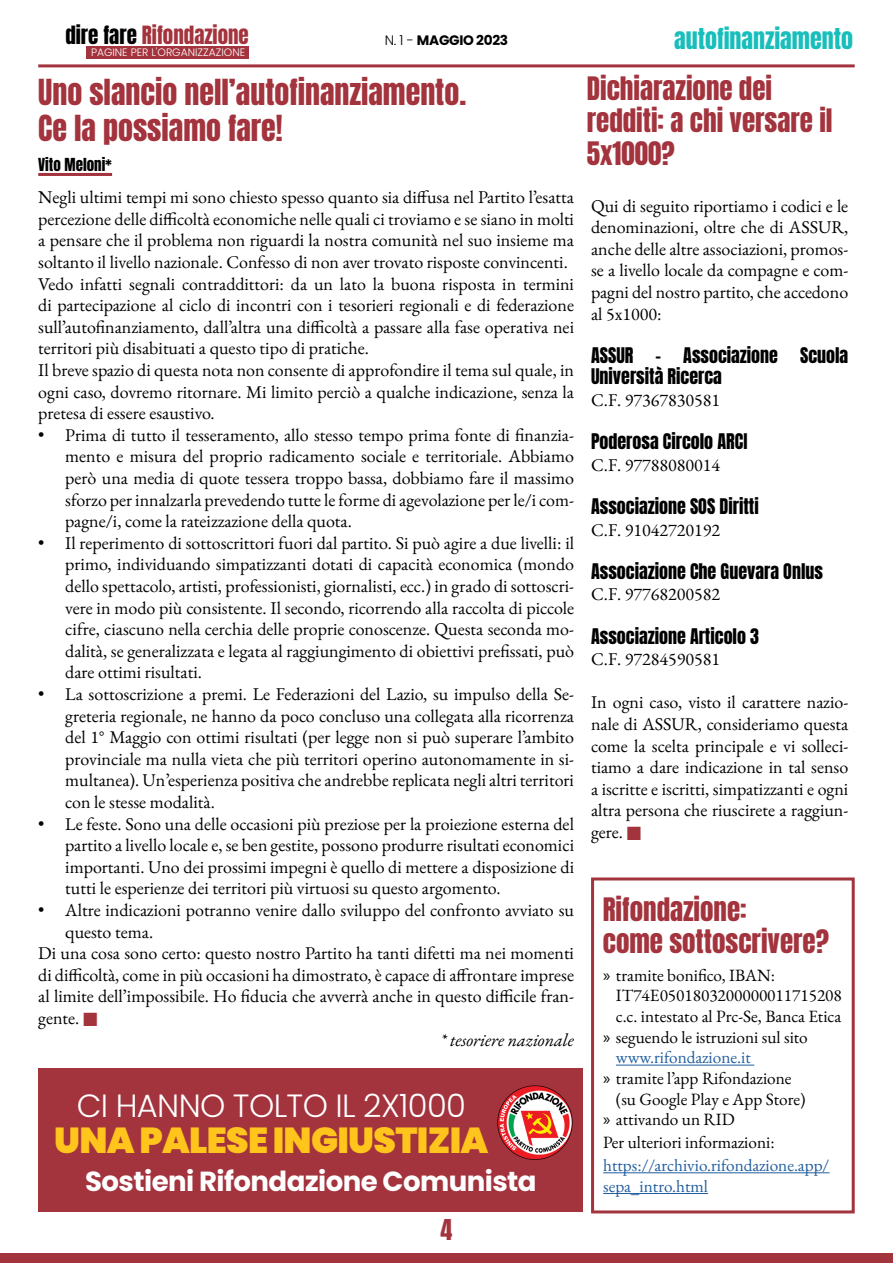
<style>
.page{position:relative;width:893px;height:1263px;background:#fff}
.page>*{position:absolute;margin:0;border:0;box-sizing:border-box;transform-origin:0 0}
.Testo{font:900 36px "Poppins";letter-spacing:-.02em;color:#ffc51c}
.Testo-2{font:300 32.1px "Poppins";letter-spacing:-.02em;color:#fff}
.Titolo_articolo{font:30px/36px "Anton";color:#a3333d}
.Testo-3{font:700 27.6px "Poppins";letter-spacing:-.02em;color:#fff}
.Titolo_articolo-2{font:27px/32.4px "Anton";color:#a3333d}
.Autore_articolo{font:24px "Anton";color:#17bebb}
.t1{font:24px "Anton";color:#a3333d}
.t2{font:21px "Anton";color:#a3333d}
.Testo-4{font:18px/21.6px "EB Garamond";color:#000;text-align:justify}
.Testo-5{font:18px/21.6px "Anton";color:#000}
.Testo-6{font:italic 18px "EB Garamond";color:#000}
.Testo-7{font:17.25px/20.7px "EB Garamond";color:#000}
.Testo-8{font:17.25px/20.7px "EB Garamond";color:#215e9e}
.Titolo_articolo-3{font:15px "Anton";color:#000}
.t3{font:700 13.65px "Poppins";letter-spacing:-.02em;color:#000}
.t4{font:300 10.8px "Poppins";color:#fff}
.s1{color:#000}
.s2{font-weight:300}
.s3{font-family:"Anton";color:#a3333d}
.s4{font-family:"Myriad Pro"}
.s5{color:#215e9e}
</style>
<div class="page">
<div style="left:0;top:1253px;width:893px;height:10px;background:#a3333d"></div>
<div style="left:87px;top:46px;width:162px;height:13px;background:#a3333d"></div>
<hr style="left:38px;top:64px;width:817px;height:3px;background:#a3333d">
<div style="left:591px;top:877px;width:264px;height:336px;border:3px solid #a3333d"></div>
<hr style="left:616px;top:1065px;width:138px;height:1px;background:#215e9e">
<hr style="left:603px;top:1172px;width:226px;height:1px;background:#215e9e">
<hr style="left:603px;top:1193px;width:105px;height:1px;background:#215e9e">
<hr style="left:38px;top:173px;width:74px;height:3px;background:#a3333d">
<div style="left:39px;top:1068px;width:544px;height:144px;background:#a3333d"></div>
<img style="left:497px;top:1085px;width:76px;height:75px">
<p class="t2" style="left:65px;top:24px;width:185px"><span class="s1">dire fare</span> Rifondazione</p>
<p class="t4" style="left:91px;top:46px;width:156px">PAGINE PER L'ORGANIZZAZIONE</p>
<p class="t3" style="left:385px;top:33px;width:125px"><span class="s2">N. 1 -</span> MAGGIO 2023</p>
<p class="Autore_articolo" style="left:674px;top:27px;width:180px">autofinanziamento</p>
<p class="Titolo_articolo" style="left:38px;top:77px;width:429px">Uno slancio nell’autofinanziamento.<br>Ce la possiamo fare!</p>
<p class="Titolo_articolo-3" style="left:38px;top:157px;width:75px">Vito Meloni*</p>
<p class="Testo-4" style="left:38px;top:186px;width:537px">Negli ultimi tempi mi sono chiesto spesso quanto sia diffusa nel Partito l’esatta percezione delle difficoltà economiche nelle quali ci troviamo e se siano in molti a pensare che il problema non riguardi la nostra comunità nel suo insieme ma soltanto il livello nazionale. Confesso di non aver trovato risposte convincenti.</p>
<p class="Testo-4" style="left:38px;top:273px;width:537px">Vedo infatti segnali contraddittori: da un lato la buona risposta in termini di partecipazione al ciclo di incontri con i tesorieri regionali e di federazione sull’autofinanziamento, dall’altra una difficoltà a passare alla fase operativa nei territori più disabituati a questo tipo di pratiche.</p>
<p class="Testo-4" style="left:38px;top:359px;width:537px">Il breve spazio di questa nota non consente di approfondire il tema sul quale, in ogni caso, dovremo ritornare. Mi limito perciò a qualche indicazione, senza la pretesa di essere esaustivo.</p>
<p class="Testo-4" style="left:65px;top:424px;width:510px;text-indent:-27px">• Prima di tutto il tesseramento, allo stesso tempo prima fonte di finanzia&shy;mento e misura del proprio radicamento sociale e territoriale. Abbiamo però una media di quote tessera troppo bassa, dobbiamo fare il massimo sforzo per innalzarla prevedendo tutte le forme di agevolazione per le/i com&shy;pagne/i, come la rateizzazione della quota.</p>
<p class="Testo-4" style="left:65px;top:532px;width:510px;text-indent:-27px">• Il reperimento di sottoscrittori fuori dal partito. Si può agire a due livelli: il primo, individuando simpatizzanti dotati di capacità economica (mondo dello spettacolo, artisti, professionisti, giornalisti, ecc.) in grado di sottoscri&shy;vere in modo più consistente. Il secondo, ricorrendo alla raccolta di piccole cifre, ciascuno nella cerchia delle proprie conoscenze. Questa seconda mo&shy;dalità, se generalizzata e legata al raggiungimento di obiettivi prefissati, può dare ottimi risultati.</p>
<p class="Testo-4" style="left:65px;top:683px;width:510px;text-indent:-27px">• La sottoscrizione a premi. Le Federazioni del Lazio, su impulso della Se&shy;greteria regionale, ne hanno da poco concluso una collegata alla ricorrenza del 1° Maggio con ottimi risultati (per legge non si può superare l’ambito provinciale ma nulla vieta che più territori operino autonomamente in si&shy;multanea). Un’esperienza positiva che andrebbe replicata negli altri territori con le stesse modalità.</p>
<p class="Testo-4" style="left:65px;top:813px;width:510px;text-indent:-27px">• Le feste. Sono una delle occasioni più preziose per la proiezione esterna del partito a livello locale e, se ben gestite, possono produrre risultati economici importanti. Uno dei prossimi impegni è quello di mettere a disposizione di tutti le esperienze dei territori più virtuosi su questo argomento.</p>
<p class="Testo-4" style="left:65px;top:899px;width:510px;text-indent:-27px">• Altre indicazioni potranno venire dallo sviluppo del confronto avviato su questo tema.</p>
<p class="Testo-4" style="left:38px;top:942px;width:537px">Di una cosa sono certo: questo nostro Partito ha tanti difetti ma nei momenti di difficoltà, come in più occasioni ha dimostrato, è capace di affrontare imprese al limite dell’impossibile. Ho fiducia che avverrà anche in questo difficile fran&shy;gente. <span class="s3">■</span></p>
<p class="Testo-6" style="left:440px;top:1028px;width:135px">* tesoriere nazionale</p>
<p class="Testo-2" style="left:77px;top:1087px;width:391px">CI HANNO TOLTO IL 2X1000</p>
<p class="Testo" style="left:54px;top:1119px;width:436px">UNA PALESE INGIUSTIZIA</p>
<p class="Testo-3" style="left:85px;top:1165px;width:453px">Sostieni Rifondazione Comunista</p>
<h3 class="t1" style="left:441px;top:1218px;width:13px">4</h3>
<p class="Titolo_articolo-2" style="left:587px;top:74px;width:247px">Dichiarazione dei redditi: a chi versare il<br>5x1000?</p>
<p class="Testo-4" style="left:591px;top:195px;width:259px">Qui di seguito riportiamo i codici e le denominazioni, oltre che di ASSUR, anche delle altre associazioni, promos&shy;se a livello locale da compagne e com&shy;pagni del nostro partito, che accedono al 5x1000:</p>
<p class="Testo-5" style="left:591px;top:346px;width:259px">ASSUR - Associazione Scuola<br>Università Ricerca</p>
<p class="Testo-4" style="left:591px;top:389px;width:130px">C.F. 97367830581</p>
<p class="Testo-5" style="left:591px;top:432px;width:158px">Poderosa Circolo ARCI</p>
<p class="Testo-4" style="left:591px;top:454px;width:130px">C.F. 97788080014</p>
<p class="Testo-5" style="left:591px;top:497px;width:169px">Associazione SOS Diritti</p>
<p class="Testo-4" style="left:591px;top:519px;width:130px">C.F. 91042720192</p>
<p class="Testo-5" style="left:591px;top:562px;width:233px">Associazione Che Guevara Onlus</p>
<p class="Testo-4" style="left:591px;top:584px;width:130px">C.F. 97768200582</p>
<p class="Testo-5" style="left:591px;top:627px;width:170px">Associazione Articolo 3</p>
<p class="Testo-4" style="left:591px;top:648px;width:130px">C.F. 97284590581</p>
<p class="Testo-4" style="left:591px;top:692px;width:259px">In ogni caso, visto il carattere nazio&shy;nale di ASSUR, consideriamo questa come la scelta principale e vi solleci&shy;tiamo a dare indicazione in tal senso a iscritte e iscritti, simpatizzanti e ogni altra persona che riuscirete a raggiun&shy;gere. <span class="s3">■</span></p>
<p class="Titolo_articolo-2" style="left:603px;top:895px;width:228px">Rifondazione:<br>come sottoscrivere?</p>
<p class="Testo-7" style="left:616px;top:964px;width:227px;text-indent:-13px"><span class="s4">»</span> tramite bonifico, IBAN:<br>IT74E0501803200000011715208 c.c. intestato al Prc-Se, Banca Etica</p>
<p class="Testo-7" style="left:616px;top:1026px;width:193px;text-indent:-13px"><span class="s4">»</span> seguendo le istruzioni sul sito <span class="s5">www.rifondazione.it</span></p>
<p class="Testo-7" style="left:616px;top:1068px;width:191px;text-indent:-13px"><span class="s4">»</span> tramite l’app Rifondazione (su Google Play e App Store)</p>
<p class="Testo-7" style="left:603px;top:1109px;width:133px"><span class="s4">»</span> attivando un RID</p>
<p class="Testo-7" style="left:603px;top:1132px;width:173px">Per ulteriori informazioni:</p>
<p class="Testo-8" style="left:603px;top:1155px;width:228px">https://archivio.rifondazione.app/ sepa_intro.html</p>
</div>
